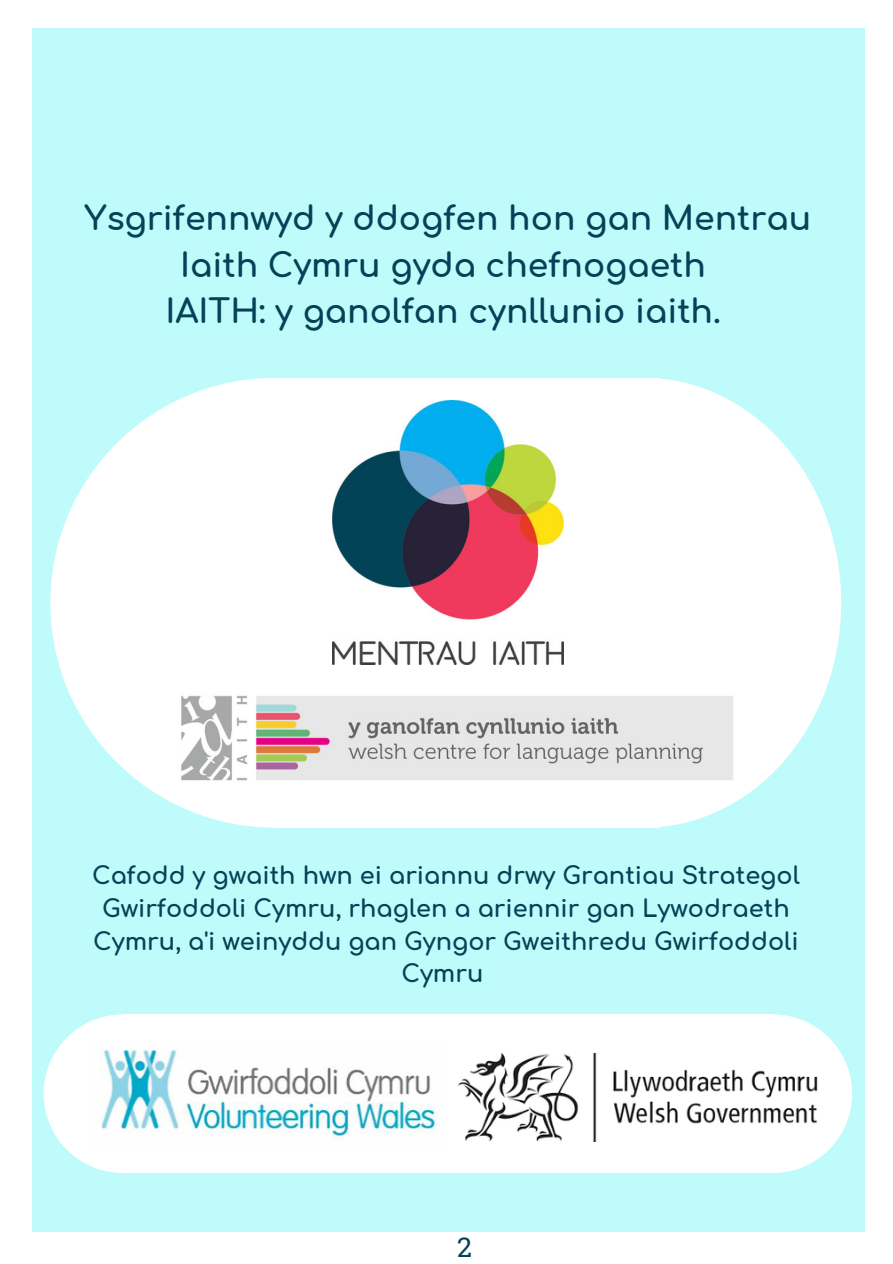
<style>
.page{position:relative;width:893px;height:1264px;background:#fff}
.page>*{position:absolute;margin:0;border:0;box-sizing:border-box;transform-origin:0 0}
.t1{font:700 33px/46px "Comfortaa";color:#024357;text-align:center}
.t2{font:27px "Roboto Slab";color:#024357}
.t3{font:700 24px/32.5px "Comfortaa";color:#024357;text-align:center}
</style>
<div class="page">
<div style="left:32px;top:28px;width:832px;height:1203px;background:#c0fbfc"></div>
<div style="left:123px;top:1014px;width:650px;height:158px;background:#fff"></div>
<div style="left:44px;top:1014px;width:158px;height:158px;background:#fff;border-radius:50%"></div>
<div style="left:693px;top:1014px;width:159px;height:158px;background:#fff;border-radius:50%"></div>
<div style="left:275px;top:378px;width:384px;height:449px;background:#fff"></div>
<div style="left:50px;top:378px;width:450px;height:449px;background:#fff;border-radius:50%"></div>
<div style="left:446px;top:378px;width:395px;height:449px;background:#fff;border-radius:50%"></div>
<img style="left:181px;top:695px;width:552px;height:86px">
<img style="left:333px;top:400px;width:230px;height:265px">
<img style="left:101px;top:1049px;width:337px;height:91px">
<img style="left:458px;top:1053px;width:359px;height:88px">
<h1 class="t1" style="left:85px;top:197px;width:728px">Ysgrifennwyd y ddogfen hon gan Mentrau<br>Iaith Cymru gyda chefnogaeth<br>IAITH: y ganolfan cynllunio iaith.</h1>
<p class="t3" style="left:92px;top:860px;width:709px">Cafodd y gwaith hwn ei ariannu drwy Grantiau Strategol Gwirfoddoli Cymru, rhaglen a ariennir gan Lywodraeth Cymru, a'i weinyddu gan Gyngor Gweithredu Gwirfoddoli Cymru</p>
<p class="t2" style="left:457px;top:1228px;width:16px">2</p>
</div>
